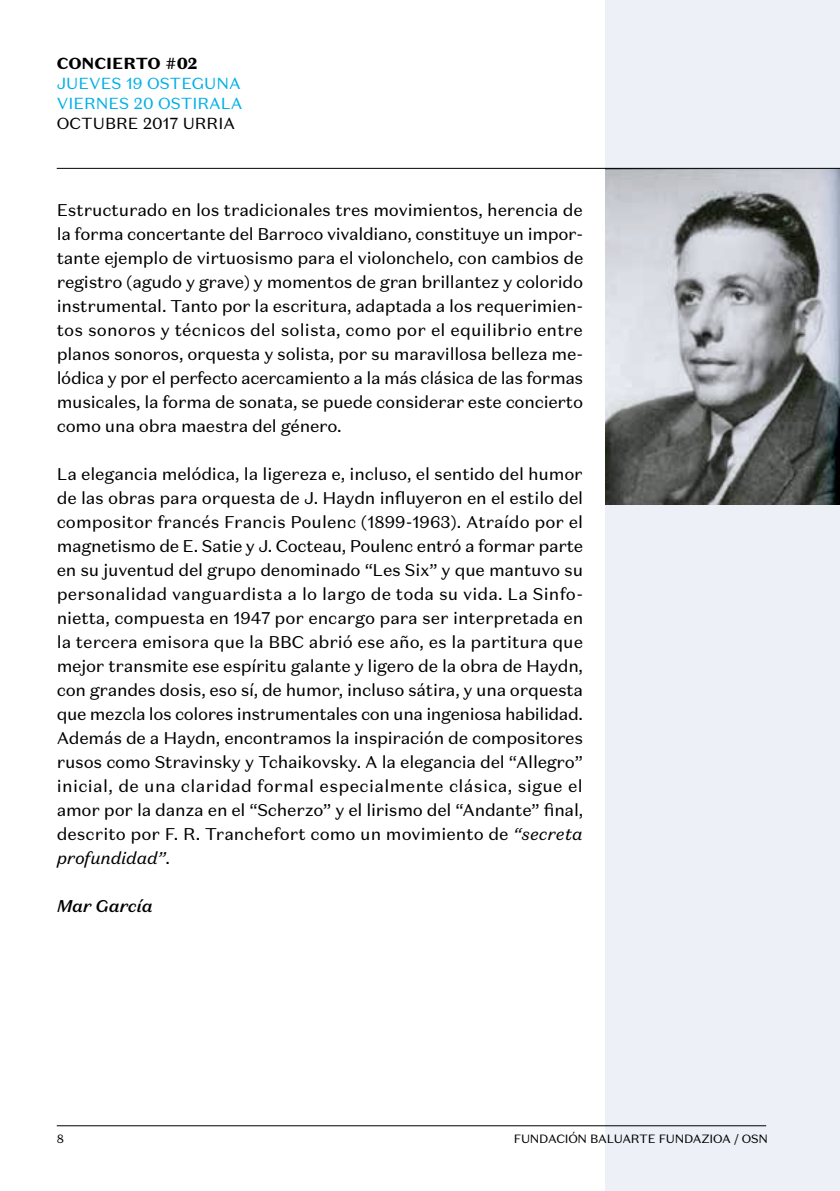
<style>
.page{position:relative;width:840px;height:1191px;background:#fff}
.page>*{position:absolute;margin:0;border:0;box-sizing:border-box;transform-origin:0 0}
.t1{font:17px/24px "Domaine Sans Text";letter-spacing:-.015em;color:#000;text-align:justify}
.t2{font:italic 500 17px "Domaine Sans Text";letter-spacing:-.02em;color:#000}
.t3{font:16px "Domaine Sans Text";color:#00b0e6}
.t4{font:16px "Domaine Sans Text";color:#000}
.t5{font:900 16px "Domaine Sans Text";color:#000}
.t6{font:12px "Domaine Sans Text";letter-spacing:-.02em;color:#000}
.s1{font-style:italic}
</style>
<div class="page">
<div style="left:605px;top:0;width:234px;height:1191px;background:#edf0f7"></div>
<hr style="left:57px;top:1125px;width:708px;height:1px;background:#000">
<img style="left:605px;top:169px;width:234px;height:335px">
<hr style="left:57px;top:168px;width:782px;height:1px;background:#000">
<p class="t5" style="left:57px;top:53px;width:143px">CONCIERTO #02</p>
<p class="t3" style="left:57px;top:73px;width:115px">JU EVES 19 Oste</p>
<p class="t3" style="left:192px;top:73px;width:48px">guna</p>
<p class="t3" style="left:57px;top:93px;width:114px">VI ERN ES 20 ost</p>
<p class="t3" style="left:192px;top:93px;width:49px">irala</p>
<p class="t4" style="left:57px;top:113px;width:13px">oct</p>
<p class="t4" style="left:93px;top:113px;width:141px">ubre 2017 urria</p>
<p class="t1" style="left:57px;top:198px;width:528px">Estructurado en los tradicionales tres movimientos, herencia de la forma concertante del Barroco vivaldiano, constituye un impor&shy;tante ejemplo de virtuosismo para el violonchelo, con cambios de registro (agudo y grave) y momentos de gran brillantez y colorido instrumental. Tanto por la escritura, adaptada a los requerimien&shy;tos sonoros y técnicos del solista, como por el equilibrio entre planos sonoros, orquesta y solista, por su maravillosa belleza me&shy;lódica y por el perfecto acercamiento a la más clásica de las formas musicales, la forma de sonata, se puede considerar este concierto como una obra maestra del género.</p>
<p class="t1" style="left:57px;top:462px;width:528px">La elegancia melódica, la ligereza e, incluso, el sentido del humor de las obras para orquesta de J. Haydn influyeron en el estilo del compositor francés Francis Poulenc (1899-1963). Atraído por el magnetismo de E. Satie y J. Cocteau, Poulenc entró a formar parte en su juventud del grupo denominado “Les Six” y que mantuvo su personalidad vanguardista a lo largo de toda su vida. La Sinfo&shy;nietta, compuesta en 1947 por encargo para ser interpretada en la tercera emisora que la BBC abrió ese año, es la partitura que mejor transmite ese espíritu galante y ligero de la obra de Haydn, con grandes dosis, eso sí, de humor, incluso sátira, y una orquesta que mezcla los colores instrumentales con una ingeniosa habilidad.<br>Además de a Haydn, encontramos la inspiración de compositores rusos como Stravinsky y Tchaikovsky. A la elegancia del “Allegro” inicial, de una claridad formal especialmente clásica, sigue el amor por la danza en el “Scherzo” y el lirismo del “Andante” final, descrito por F. R. Tranchefort como un movimiento de <span class="s1">“secreta profundidad”</span>.</p>
<p class="t2" style="left:57px;top:895px;width:97px">Mar García</p>
<p class="t6" style="left:57px;top:1131px;width:9px">8</p>
<p class="t6" style="left:513px;top:1131px;width:253px">FUN DACIÓN BALUARTE FUN DAZIOA / OSN</p>
</div>
